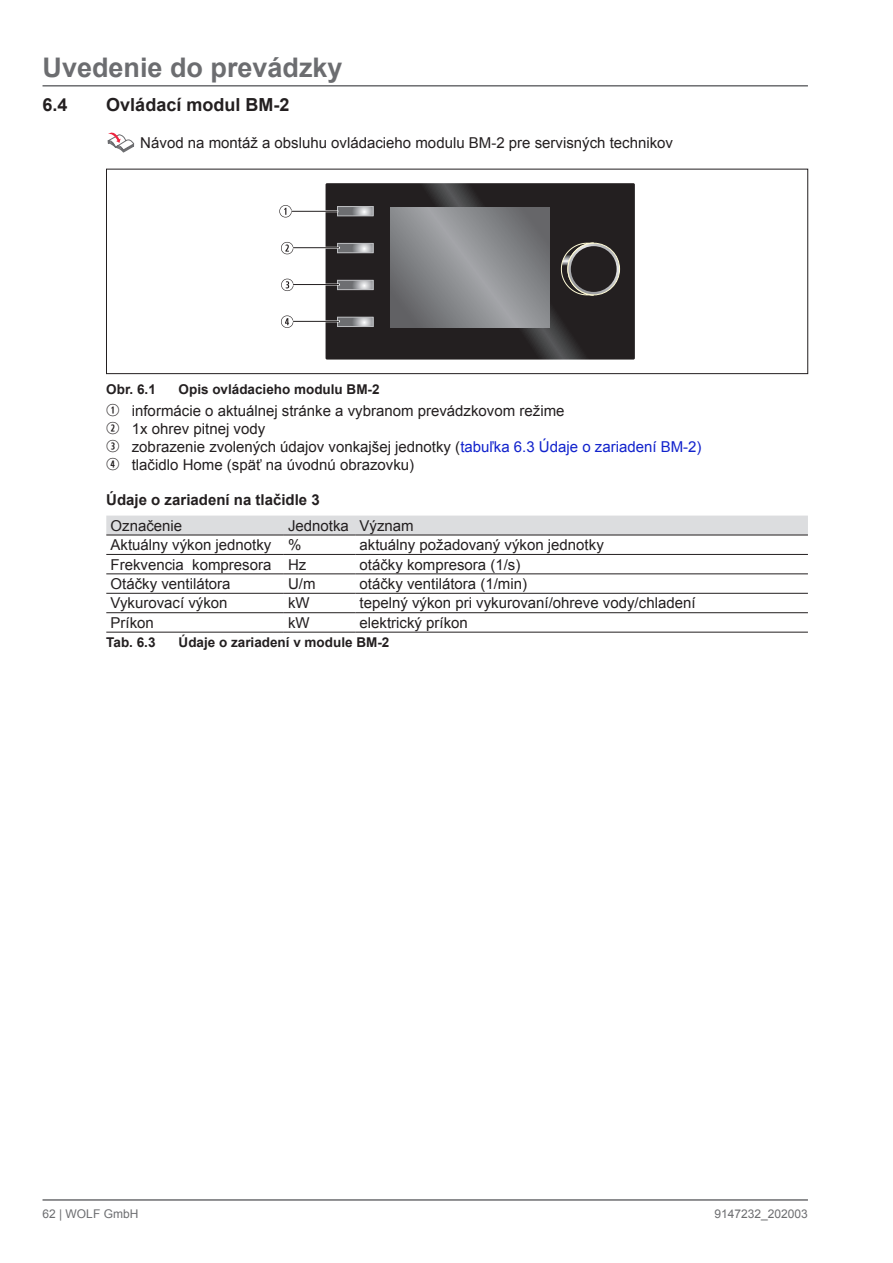
<style>
.page{position:relative;width:893px;height:1263px;background:#fff}
.page>*{position:absolute;margin:0;border:0;box-sizing:border-box;transform-origin:0 0}
.t1{font:700 27px "Arial";color:#6c6d70}
.t2{font:700 18px "Arial";color:#231f20}
.Tabelle_Zelle{font:15px "Arial";color:#231f20}
.Legende{font:15px "Arial";color:#231f20}
.Zwischenüberschrift{font:700 15px "Arial";color:#231f20}
.t3{font:700 13.5px "Arial";color:#231f20}
.t4{font:12px "Arial";color:#6c6d70}
.s1{font-family:"Combi Numerals";font-size:16.5px}
.s2{color:#12c}
</style>
<div class="page">
<hr style="left:43px;top:85px;width:765px;height:2px;background:#6c6d70">
<hr style="left:43px;top:1199px;width:765px;height:2px;background:#6c6d70">
<svg style="left:107px;top:132px;width:27px;height:21px"></svg>
<svg style="left:326px;top:183px;width:309px;height:177px;background:#282526"></svg>
<svg style="left:561px;top:242px;width:59px;height:54px;background:#6e6b66"></svg>
<div style="left:571px;top:246px;width:46px;height:46px;background:#231f20;border-radius:23px"></div>
<svg style="left:339px;top:208px;width:32px;height:6px"></svg>
<div style="left:337px;top:206px;width:36px;height:10px;border:1px solid #bcbdc0"></div>
<svg style="left:339px;top:245px;width:32px;height:6px"></svg>
<div style="left:337px;top:243px;width:36px;height:10px;border:1px solid #bcbdc0"></div>
<svg style="left:339px;top:282px;width:32px;height:6px"></svg>
<div style="left:337px;top:280px;width:36px;height:10px;border:1px solid #bcbdc0"></div>
<svg style="left:339px;top:319px;width:32px;height:6px"></svg>
<div style="left:337px;top:317px;width:36px;height:10px;border:1px solid #bcbdc0"></div>
<svg style="left:390px;top:208px;width:159px;height:119px;background:#86878b"></svg>
<svg style="left:279px;top:205px;width:13px;height:12px"></svg>
<svg style="left:281px;top:242px;width:12px;height:12px"></svg>
<svg style="left:281px;top:315px;width:12px;height:13px"></svg>
<svg style="left:281px;top:279px;width:13px;height:12px"></svg>
<div style="left:291px;top:210px;width:47px;height:2px;border:1px solid #fff"></div>
<hr style="left:291px;top:211px;width:46px;height:1px;background:#231f20">
<div style="left:292px;top:247px;width:48px;height:2px;border:1px solid #fff"></div>
<hr style="left:293px;top:247px;width:46px;height:1px;background:#231f20">
<div style="left:292px;top:284px;width:48px;height:1px;border:1px solid #fff"></div>
<hr style="left:293px;top:284px;width:46px;height:1px;background:#231f20">
<div style="left:292px;top:320px;width:48px;height:2px;border:1px solid #fff"></div>
<hr style="left:293px;top:321px;width:46px;height:1px;background:#231f20">
<div style="left:106px;top:169px;width:702px;height:205px;border:1px solid #231f20"></div>
<div style="left:106px;top:516px;width:702px;height:19px;background:#dcdddf"></div>
<hr style="left:106px;top:535px;width:178px;height:1px;background:#231f20">
<hr style="left:284px;top:535px;width:71px;height:1px;background:#231f20">
<hr style="left:355px;top:535px;width:453px;height:1px;background:#231f20">
<hr style="left:106px;top:554px;width:178px;height:1px;background:#231f20">
<hr style="left:284px;top:554px;width:71px;height:1px;background:#231f20">
<hr style="left:355px;top:554px;width:453px;height:1px;background:#231f20">
<hr style="left:106px;top:573px;width:178px;height:1px;background:#231f20">
<hr style="left:284px;top:573px;width:71px;height:1px;background:#231f20">
<hr style="left:355px;top:573px;width:453px;height:1px;background:#231f20">
<hr style="left:106px;top:593px;width:178px;height:1px;background:#231f20">
<hr style="left:284px;top:593px;width:71px;height:1px;background:#231f20">
<hr style="left:355px;top:593px;width:453px;height:1px;background:#231f20">
<hr style="left:106px;top:612px;width:178px;height:1px;background:#231f20">
<hr style="left:284px;top:612px;width:71px;height:1px;background:#231f20">
<hr style="left:355px;top:612px;width:453px;height:1px;background:#231f20">
<hr style="left:106px;top:632px;width:178px;height:1px;background:#231f20">
<hr style="left:284px;top:632px;width:71px;height:1px;background:#231f20">
<hr style="left:355px;top:632px;width:453px;height:1px;background:#231f20">
<h1 class="t1" style="left:43px;top:49px;width:302px">Uvedenie do prevádzky</h1>
<p class="t2" style="left:43px;top:93px;width:27px">6.4</p>
<p class="t2" style="left:106px;top:93px;width:185px">Ovládací modul BM-2</p>
<p class="Legende" style="left:140px;top:133px;width:534px">Návod na montáž a obsluhu ovládacieho modulu BM-2 pre servisných technikov</p>
<p class="t3" style="left:106px;top:380px;width:51px">Obr. 6.1</p>
<p class="t3" style="left:179px;top:380px;width:203px">Opis ovládacieho modulu BM-2</p>
<p class="Legende" style="left:106px;top:401px;width:460px"><span class="s1">Q</span> informácie o aktuálnej stránke a vybranom prevádzkovom režime</p>
<p class="Legende" style="left:106px;top:419px;width:160px"><span class="s1">W</span> 1x ohrev pitnej vody</p>
<p class="Legende" style="left:106px;top:437px;width:597px"><span class="s1">E</span> zobrazenie zvolených údajov vonkajšej jednotky (<span class="s2">tabuľka 6.3 Údaje o zariadení BM-2)</span></p>
<p class="Legende" style="left:106px;top:455px;width:309px"><span class="s1">R</span> tlačidlo Home (späť na úvodnú obrazovku)</p>
<p class="Zwischenüberschrift" style="left:106px;top:490px;width:215px">Údaje o zariadení na tlačidle 3</p>
<p class="Tabelle_Zelle" style="left:111px;top:516px;width:73px">Označenie</p>
<p class="Tabelle_Zelle" style="left:288px;top:516px;width:62px">Jednotka</p>
<p class="Tabelle_Zelle" style="left:359px;top:516px;width:56px">Význam</p>
<p class="Tabelle_Zelle" style="left:111px;top:535px;width:162px">Aktuálny výkon jednotky</p>
<p class="Tabelle_Zelle" style="left:288px;top:535px;width:15px">%</p>
<p class="Tabelle_Zelle" style="left:359px;top:535px;width:246px">aktuálny požadovaný výkon jednotky</p>
<p class="Tabelle_Zelle" style="left:111px;top:554px;width:162px">Frekvencia kompresora</p>
<p class="Tabelle_Zelle" style="left:288px;top:554px;width:20px">Hz</p>
<p class="Tabelle_Zelle" style="left:359px;top:554px;width:162px">otáčky kompresora (1/s)</p>
<p class="Tabelle_Zelle" style="left:111px;top:574px;width:122px">Otáčky ventilátora</p>
<p class="Tabelle_Zelle" style="left:288px;top:574px;width:29px">U/m</p>
<p class="Tabelle_Zelle" style="left:359px;top:574px;width:169px">otáčky ventilátora (1/min)</p>
<p class="Tabelle_Zelle" style="left:111px;top:593px;width:118px">Vykurovací výkon</p>
<p class="Tabelle_Zelle" style="left:288px;top:593px;width:23px">kW</p>
<p class="Tabelle_Zelle" style="left:359px;top:593px;width:337px">tepelný výkon pri vykurovaní/ohreve vody/chladení</p>
<p class="Tabelle_Zelle" style="left:111px;top:613px;width:45px">Príkon</p>
<p class="Tabelle_Zelle" style="left:288px;top:613px;width:23px">kW</p>
<p class="Tabelle_Zelle" style="left:359px;top:613px;width:110px">elektrický príkon</p>
<p class="t3" style="left:106px;top:633px;width:51px">Tab. 6.3</p>
<p class="t3" style="left:179px;top:633px;width:212px">Údaje o zariadení v module BM-2</p>
<p class="t4" style="left:43px;top:1205px;width:97px">62 | WOLF GmbH</p>
<p class="t4" style="left:714px;top:1205px;width:95px">9147232_202003</p>
</div>
